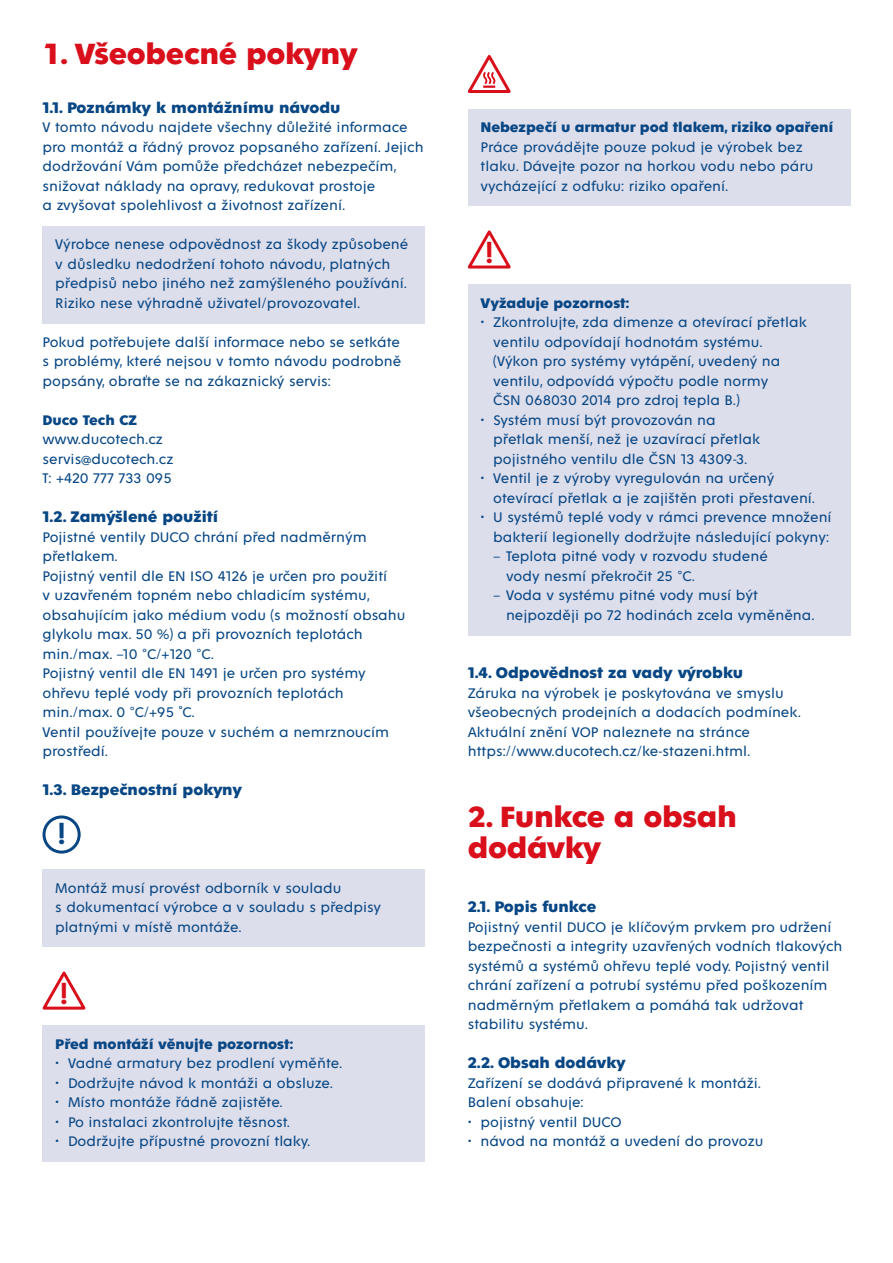
<style>
.page{position:relative;width:893px;height:1263px;background:#fff}
.page>*{position:absolute;margin:0;border:0;box-sizing:border-box;transform-origin:0 0}
.t1{font:600 33px "Fenomen Sans";color:#d90f1b}
.t2{font:600 33px "Fenomen Sans";color:#084784}
.t3{font:700 31.5px/31.5px "Fenomen Sans";letter-spacing:-.01em;color:#d90f1b}
.t4{font:700 16.5px "Fenomen Sans";color:#084784}
.t5{font:15px/19.5px "Fenomen Sans";color:#084784}
.t6{font:700 15px "Fenomen Sans";color:#084784}
</style>
<div class="page">
<div style="left:43px;top:226px;width:382px;height:97px;background:#dddeec"></div>
<div style="left:43px;top:869px;width:382px;height:78px;background:#dddeec"></div>
<div style="left:43px;top:1025px;width:382px;height:39px;background:#dddeec"></div>
<div style="left:43px;top:1064px;width:382px;height:39px;background:#dddeec"></div>
<div style="left:43px;top:1103px;width:382px;height:39px;background:#dddeec"></div>
<div style="left:43px;top:1123px;width:382px;height:39px;background:#dddeec"></div>
<div style="left:43px;top:815px;width:38px;height:39px;border:3px solid #084784;border-radius:50%"></div>
<svg style="left:42px;top:971px;width:44px;height:39px"></svg>
<div style="left:468px;top:109px;width:382px;height:39px;background:#dddeec"></div>
<div style="left:468px;top:128px;width:382px;height:78px;background:#dddeec"></div>
<div style="left:468px;top:284px;width:382px;height:39px;background:#dddeec"></div>
<div style="left:468px;top:304px;width:382px;height:117px;background:#dddeec"></div>
<div style="left:468px;top:401px;width:382px;height:78px;background:#dddeec"></div>
<div style="left:468px;top:460px;width:382px;height:58px;background:#dddeec"></div>
<div style="left:468px;top:499px;width:382px;height:58px;background:#dddeec"></div>
<div style="left:468px;top:538px;width:382px;height:58px;background:#dddeec"></div>
<div style="left:468px;top:577px;width:382px;height:58px;background:#dddeec"></div>
<svg style="left:467px;top:55px;width:44px;height:38px"></svg>
<svg style="left:467px;top:230px;width:44px;height:39px"></svg>
<h2 class="t3" style="left:43px;top:39px;width:317px">1. Všeobecné pokyny</h2>
<p class="t4" style="left:43px;top:98px;width:299px">1.1. Poznámky k montážnímu návodu</p>
<p class="t5" style="left:43px;top:117px;width:383px">V tomto návodu najdete všechny důležité informace pro montáž a řádný provoz popsaného zařízení. Jejich dodržování Vám pomůže předcházet nebezpečím, snižovat náklady na opravy, redukovat prostoje<br>a zvyšovat spolehlivost a životnost zařízení.</p>
<p class="t5" style="left:55px;top:234px;width:355px">Výrobce nenese odpovědnost za škody způsobené v důsledku nedodržení tohoto návodu, platných předpisů nebo jiného než zamýšleného používání.<br>Riziko nese výhradně uživatel/provozovatel.</p>
<p class="t5" style="left:43px;top:332px;width:360px;text-align:justify">Pokud potřebujete další informace nebo se setkáte s problémy, které nejsou v tomto návodu podrobně popsány, obraťte se na zákaznický servis:</p>
<p class="t6" style="left:43px;top:412px;width:96px">Duco Tech CZ</p>
<p class="t5" style="left:43px;top:429px;width:132px">www.ducotech.cz servis@ducotech.cz<br>T: +420 777 733 095</p>
<p class="t4" style="left:43px;top:508px;width:177px">1.2. Zamýšlené použití</p>
<p class="t5" style="left:43px;top:527px;width:364px">Pojistné ventily DUCO chrání před nadměrným přetlakem.<br>Pojistný ventil dle EN ISO 4126 je určen pro použití<br>v uzavřeném topném nebo chladicím systému, obsahujícím jako médium vodu (s možností obsahu glykolu max. 50 %) a při provozních teplotách min./max. –10 °C/+120 °C.<br>Pojistný ventil dle EN 1491 je určen pro systémy ohřevu teplé vody při provozních teplotách min./max. 0 °C/+95 ˚C.<br>Ventil používejte pouze v suchém a nemrznoucím prostředí.</p>
<p class="t4" style="left:43px;top:781px;width:201px">1.3. Bezpečnostní pokyny</p>
<h1 class="t2" style="left:57px;top:816px;width:10px">!</h1>
<p class="t5" style="left:55px;top:878px;width:327px">Montáž musí provést odborník v souladu<br>s dokumentací výrobce a v souladu s předpisy platnými v místě montáže.</p>
<h1 class="t1" style="left:60px;top:976px;width:10px">!</h1>
<p class="t6" style="left:55px;top:1036px;width:239px">Před montáží věnujte pozornost:</p>
<p class="t5" style="left:55px;top:1053px;width:289px">• Vadné armatury bez prodlení vyměňte.</p>
<p class="t5" style="left:55px;top:1073px;width:279px">• Dodržujte návod k montáži a obsluze.</p>
<p class="t5" style="left:55px;top:1092px;width:229px">• Místo montáže řádně zajistěte.</p>
<p class="t5" style="left:55px;top:1112px;width:236px">• Po instalaci zkontrolujte těsnost.</p>
<p class="t5" style="left:55px;top:1131px;width:257px">• Dodržujte přípustné provozní tlaky.</p>
<p class="t6" style="left:480px;top:119px;width:354px">Nebezpečí u armatur pod tlakem, riziko opaření</p>
<p class="t5" style="left:480px;top:137px;width:334px">Práce provádějte pouze pokud je výrobek bez tlaku. Dávejte pozor na horkou vodu nebo páru vycházející z odfuku: riziko opaření.</p>
<h1 class="t1" style="left:485px;top:235px;width:10px">!</h1>
<p class="t6" style="left:480px;top:295px;width:150px">Vyžaduje pozornost:</p>
<p class="t5" style="left:493px;top:312px;width:315px;text-indent:-13px">• Zkontrolujte, zda dimenze a otevírací přetlak ventilu odpovídají hodnotám systému. (Výkon pro systémy vytápění, uvedený na ventilu, odpovídá výpočtu podle normy<br>ČSN 068030 2014 pro zdroj tepla B.)</p>
<p class="t5" style="left:493px;top:410px;width:269px;text-indent:-13px">• Systém musí být provozován na přetlak menší, než je uzavírací přetlak pojistného ventilu dle ČSN 13 4309-3.</p>
<p class="t5" style="left:493px;top:468px;width:324px;text-indent:-13px">• Ventil je z výroby vyregulován na určený otevírací přetlak a je zajištěn proti přestavení.</p>
<p class="t5" style="left:480px;top:507px;width:353px;text-align:right">• U systémů teplé vody v rámci prevence množení bakterií legionelly dodržujte následující pokyny:</p>
<p class="t5" style="left:506px;top:546px;width:263px;text-indent:-13px">– Teplota pitné vody v rozvodu studené vody nesmí překročit 25 °C.</p>
<p class="t5" style="left:506px;top:585px;width:310px;text-indent:-13px">– Voda v systému pitné vody musí být nejpozději po 72 hodinách zcela vyměněna.</p>
<p class="t4" style="left:468px;top:664px;width:277px">1.4. Odpovědnost za vady výrobku</p>
<p class="t5" style="left:468px;top:683px;width:335px">Záruka na výrobek je poskytována ve smyslu všeobecných prodejních a dodacích podmínek.<br>Aktuální znění VOP naleznete na stránce https://www.ducotech.cz/ke-stazeni.html.</p>
<h2 class="t3" style="left:468px;top:801px;width:271px">2. Funkce a obsah dodávky</h2>
<p class="t4" style="left:468px;top:898px;width:130px">2.1. Popis funkce</p>
<p class="t5" style="left:468px;top:917px;width:376px">Pojistný ventil DUCO je klíčovým prvkem pro udržení bezpečnosti a integrity uzavřených vodních tlakových systémů a systémů ohřevu teplé vody. Pojistný ventil chrání zařízení a potrubí systému před poškozením nadměrným přetlakem a pomáhá tak udržovat stabilitu systému.</p>
<p class="t4" style="left:468px;top:1054px;width:160px">2.2. Obsah dodávky</p>
<p class="t5" style="left:468px;top:1073px;width:295px">Zařízení se dodává připravené k montáži.<br>Balení obsahuje:</p>
<p class="t5" style="left:468px;top:1112px;width:155px">• pojistný ventil DUCO</p>
<p class="t5" style="left:468px;top:1131px;width:297px">• návod na montáž a uvedení do provozu</p>
</div>
